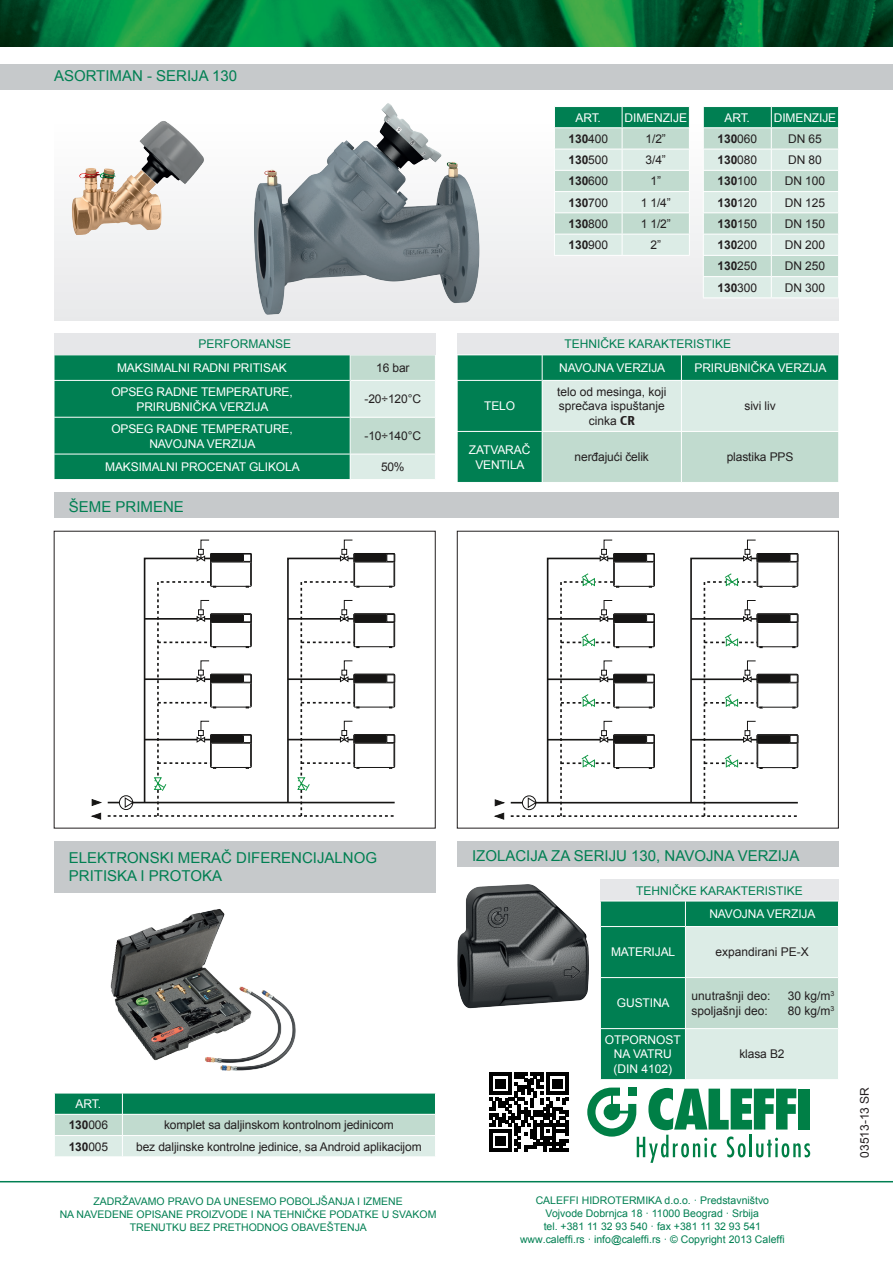
<style>
.page{position:relative;width:893px;height:1263px;background:#fff}
.page>*{position:absolute;margin:0;border:0;box-sizing:border-box;transform-origin:0 0}
.Titolini_verdi{font:15px "Arial";color:#007f52}
._03_TITOLO_-_Copia{font:15px "Arial";color:#007f52}
.Testo_tabella{font:12px/14.4px "Arial";letter-spacing:-.01em;color:#231f20;text-align:center}
.Testo_Bianco_in_verd{font:12px/14.4px "Arial";letter-spacing:-.01em;color:#fff;text-align:center}
.Testo_tabella-2{font:700 12px "Arial";letter-spacing:-.01em;color:#231f20}
._03_TITOLO_TABELLA_F{font:12px "Arial";color:#007f52}
.Testo_tabella-3{font:12px "Arial";letter-spacing:-.01em;color:#fff}
.t1{font:10.5px/13px "Arial";color:#007f52;text-align:center}
.s1{font-weight:400}
.s2{font-family:"Charcoal CY"}
</style>
<div class="page">
<div style="left:54px;top:493px;width:785px;height:25px;background:#c6c9cb"></div>
<div style="left:0;top:64px;width:893px;height:25px;background:#c6c9cb"></div>
<svg style="left:587px;top:1087px;width:223px;height:76px"></svg>
<hr style="left:0;top:1181px;width:893px;height:1px;background:#007f52">
<img style="left:0;top:0;width:893px;height:47px">
<svg style="left:54px;top:355px;width:381px;height:125px;background:#359975"></svg>
<div style="left:54px;top:106px;width:785px;height:215px;background:linear-gradient(to bottom,#fff,#e8e9ea)"></div>
<hr style="left:554px;top:106px;width:68px;height:1px;background:#fff">
<hr style="left:622px;top:106px;width:68px;height:1px;background:#fff">
<svg style="left:554px;top:107px;width:136px;height:148px;background:#b6d7ca"></svg>
<hr style="left:554px;top:255px;width:68px;height:1px;background:#fff">
<hr style="left:622px;top:255px;width:68px;height:1px;background:#fff">
<div style="left:54px;top:333px;width:382px;height:22px;background:#e6e7e9"></div>
<hr style="left:703px;top:106px;width:68px;height:1px;background:#fff">
<hr style="left:771px;top:106px;width:68px;height:1px;background:#fff">
<svg style="left:703px;top:107px;width:136px;height:190px;background:#bcdace"></svg>
<hr style="left:703px;top:297px;width:68px;height:1px;background:#fff">
<hr style="left:771px;top:297px;width:68px;height:1px;background:#fff">
<div style="left:457px;top:333px;width:382px;height:22px;background:#e6e7e9"></div>
<div style="left:458px;top:356px;width:84px;height:126px;background:#007f52"></div>
<svg style="left:457px;top:356px;width:1px;height:24px"></svg>
<hr style="left:457px;top:380px;width:85px;height:1px;background:#fff">
<hr style="left:457px;top:431px;width:85px;height:1px;background:#fff">
<svg style="left:542px;top:355px;width:297px;height:127px;background:#a8d1c1"></svg>
<hr style="left:542px;top:380px;width:1px;height:51px;background:#fff">
<hr style="left:542px;top:431px;width:1px;height:51px;background:#fff">
<div style="left:457px;top:531px;width:382px;height:297px;border:1px solid #231f20"></div>
<img style="left:110px;top:909px;width:186px;height:162px">
<img style="left:206px;top:103px;width:321px;height:218px">
<img style="left:69px;top:106px;width:137px;height:141px">
<svg style="left:108px;top:540px;width:287px;height:277px"></svg>
<svg style="left:92px;top:799px;width:9px;height:7px"></svg>
<svg style="left:92px;top:813px;width:9px;height:6px"></svg>
<svg style="left:511px;top:540px;width:287px;height:277px"></svg>
<svg style="left:495px;top:799px;width:9px;height:7px"></svg>
<svg style="left:495px;top:813px;width:9px;height:6px"></svg>
<div style="left:457px;top:841px;width:382px;height:26px;background:#c6c9cb"></div>
<div style="left:54px;top:841px;width:382px;height:51px;background:#c6c9cb"></div>
<svg style="left:54px;top:1093px;width:382px;height:63px;background:#8fc4b0"></svg>
<div style="left:600px;top:879px;width:239px;height:22px;background:#e6e7e9"></div>
<svg style="left:600px;top:901px;width:239px;height:178px;background:#78baa2"></svg>
<hr style="left:685px;top:926px;width:1px;height:51px;background:#fff">
<hr style="left:685px;top:977px;width:1px;height:51px;background:#fff">
<hr style="left:685px;top:1028px;width:1px;height:51px;background:#fff">
<img style="left:457px;top:884px;width:132px;height:125px">
<svg style="left:489px;top:1072px;width:80px;height:80px"></svg>
<p class="_03_TITOLO_-_Copia" style="left:54px;top:66px;width:185px">ASORTIMAN - SERIJA 130</p>
<p class="_03_TITOLO_TABELLA_F" style="left:198px;top:336px;width:94px">PERFORMANSE</p>
<p class="Testo_Bianco_in_verd" style="left:117px;top:361px;width:171px">MAKSIMALNI RADNI PRITISAK</p>
<p class="Testo_tabella" style="left:376px;top:361px;width:35px">16 bar</p>
<p class="Testo_Bianco_in_verd" style="left:111px;top:384px;width:183px">OPSEG RADNE TEMPERATURE,</p>
<p class="Testo_Bianco_in_verd" style="left:136px;top:399px;width:133px">PRIRUBNIČKA VERZIJA</p>
<p class="Testo_tabella" style="left:365px;top:392px;width:58px">-20÷120°C</p>
<p class="Testo_Bianco_in_verd" style="left:111px;top:421px;width:183px">OPSEG RADNE TEMPERATURE,</p>
<p class="Testo_Bianco_in_verd" style="left:149px;top:436px;width:108px">NAVOJNA VERZIJA</p>
<p class="Testo_tabella" style="left:365px;top:429px;width:58px">-10÷140°C</p>
<p class="Testo_Bianco_in_verd" style="left:105px;top:460px;width:196px">MAKSIMALNI PROCENAT GLIKOLA</p>
<p class="Testo_tabella" style="left:381px;top:460px;width:25px">50%</p>
<p class="Titolini_verdi" style="left:69px;top:497px;width:117px">ŠEME PRIMENE</p>
<p class="Testo_Bianco_in_verd" style="left:484px;top:399px;width:32px">TELO</p>
<p class="Testo_Bianco_in_verd" style="left:469px;top:442px;width:63px">ZATVARAČ</p>
<p class="Testo_Bianco_in_verd" style="left:475px;top:457px;width:51px">VENTILA</p>
<p class="Testo_Bianco_in_verd" style="left:575px;top:110px;width:27px">ART.</p>
<p class="Testo_Bianco_in_verd" style="left:625px;top:110px;width:64px">DIMENZIJE</p>
<p class="Testo_tabella-2" style="left:569px;top:131px;width:41px">130<span class="s1">400</span></p>
<p class="Testo_tabella" style="left:646px;top:131px;width:22px">1/2”</p>
<p class="Testo_tabella-2" style="left:569px;top:152px;width:41px">130<span class="s1">500</span></p>
<p class="Testo_tabella" style="left:646px;top:153px;width:22px">3/4”</p>
<p class="Testo_tabella-2" style="left:569px;top:173px;width:41px">130<span class="s1">600</span></p>
<p class="Testo_tabella" style="left:650px;top:174px;width:12px">1”</p>
<p class="Testo_tabella-2" style="left:569px;top:194px;width:41px">130<span class="s1">700</span></p>
<p class="Testo_tabella" style="left:641px;top:195px;width:32px">1 1/4”</p>
<p class="Testo_tabella-2" style="left:569px;top:216px;width:41px">130<span class="s1">800</span></p>
<p class="Testo_tabella" style="left:641px;top:217px;width:32px">1 1/2”</p>
<p class="Testo_tabella-2" style="left:569px;top:237px;width:41px">130<span class="s1">900</span></p>
<p class="Testo_tabella" style="left:650px;top:238px;width:12px">2”</p>
<p class="Testo_Bianco_in_verd" style="left:724px;top:110px;width:27px">ART.</p>
<p class="Testo_Bianco_in_verd" style="left:774px;top:110px;width:64px">DIMENZIJE</p>
<p class="Testo_tabella-2" style="left:718px;top:131px;width:41px">130<span class="s1">060</span></p>
<p class="Testo_tabella" style="left:788px;top:131px;width:35px">DN 65</p>
<p class="Testo_tabella-2" style="left:718px;top:152px;width:41px">130<span class="s1">080</span></p>
<p class="Testo_tabella" style="left:788px;top:153px;width:35px">DN 80</p>
<p class="Testo_tabella-2" style="left:718px;top:173px;width:41px">130<span class="s1">100</span></p>
<p class="Testo_tabella" style="left:785px;top:174px;width:42px">DN 100</p>
<p class="Testo_tabella-2" style="left:718px;top:194px;width:41px">130<span class="s1">120</span></p>
<p class="Testo_tabella" style="left:785px;top:195px;width:42px">DN 125</p>
<p class="Testo_tabella-2" style="left:718px;top:216px;width:41px">130<span class="s1">150</span></p>
<p class="Testo_tabella" style="left:785px;top:217px;width:42px">DN 150</p>
<p class="Testo_tabella-2" style="left:718px;top:237px;width:41px">130<span class="s1">200</span></p>
<p class="Testo_tabella" style="left:785px;top:238px;width:42px">DN 200</p>
<p class="Testo_tabella-2" style="left:718px;top:258px;width:41px">130<span class="s1">250</span></p>
<p class="Testo_tabella" style="left:785px;top:259px;width:42px">DN 250</p>
<p class="Testo_tabella-2" style="left:718px;top:279px;width:41px">130<span class="s1">300</span></p>
<p class="Testo_tabella" style="left:785px;top:280px;width:42px">DN 300</p>
<p class="_03_TITOLO_TABELLA_F" style="left:564px;top:336px;width:168px">TEHNIČKE KARAKTERISTIKE</p>
<p class="Testo_tabella-3" style="left:559px;top:360px;width:108px">NAVOJNA VERZIJA</p>
<p class="Testo_tabella-3" style="left:694px;top:360px;width:133px">PRIRUBNIČKA VERZIJA</p>
<p class="Testo_tabella" style="left:557px;top:385px;width:111px">telo od mesinga, koji sprečava ispuštanje cinka <span class="s2">CR</span></p>
<p class="Testo_tabella" style="left:744px;top:399px;width:33px">sivi liv</p>
<p class="Testo_tabella" style="left:575px;top:450px;width:76px">nerđajući čelik</p>
<p class="Testo_tabella" style="left:727px;top:450px;width:68px">plastika PPS</p>
<p class="Titolini_verdi" style="left:69px;top:848px;width:310px">ELEKTRONSKI MERAČ DIFERENCIJALNOG</p>
<p class="Titolini_verdi" style="left:69px;top:866px;width:155px">PRITISKA I PROTOKA</p>
<p class="Testo_Bianco_in_verd" style="left:76px;top:1097px;width:27px">ART.</p>
<p class="Testo_tabella-2" style="left:69px;top:1117px;width:41px">130<span class="s1">006</span></p>
<p class="Testo_tabella" style="left:164px;top:1118px;width:231px">komplet sa daljinskom kontrolnom jedinicom</p>
<p class="Testo_tabella-2" style="left:69px;top:1138px;width:41px">130<span class="s1">005</span></p>
<p class="Testo_tabella" style="left:136px;top:1139px;width:287px">bez daljinske kontrolne jedinice, sa Android aplikacijom</p>
<p class="t1" style="left:93px;top:1194px;width:311px">ZADRŽAVAMO PRAVO DA UNESEMO POBOLJŠANJA I IZMENE</p>
<p class="t1" style="left:60px;top:1207px;width:378px">NA NAVEDENE OPISANE PROIZVODE I NA TEHNIČKE PODATKE U SVAKOM<br>TRENUTKU BEZ PRETHODNOG OBAVEŠTENJA</p>
<p class="Titolini_verdi" style="left:472px;top:845px;width:329px">IZOLACIJA ZA SERIJU 130, NAVOJNA VERZIJA</p>
<p class="_03_TITOLO_TABELLA_F" style="left:636px;top:882px;width:168px">TEHNIČKE KARAKTERISTIKE</p>
<p class="Testo_tabella-3" style="left:709px;top:906px;width:108px">NAVOJNA VERZIJA</p>
<p class="Testo_Bianco_in_verd" style="left:611px;top:945px;width:66px">MATERIJAL</p>
<p class="Testo_tabella" style="left:715px;top:945px;width:95px">expandirani PE-X</p>
<p class="Testo_Bianco_in_verd" style="left:617px;top:996px;width:54px">GUSTINA</p>
<p class="Testo_tabella" style="left:788px;top:989px;width:48px">30 kg/m<sup>3</sup></p>
<p class="Testo_tabella" style="left:788px;top:1003px;width:48px">80 kg/m<sup>3</sup></p>
<p class="Testo_tabella" style="left:692px;top:989px;width:80px">unutrašnji deo:</p>
<p class="Testo_tabella" style="left:692px;top:1003px;width:78px">spoljašnji deo:</p>
<p class="Testo_Bianco_in_verd" style="left:605px;top:1033px;width:78px">OTPORNOST<br>NA VATRU (DIN 4102)</p>
<p class="Testo_tabella" style="left:739px;top:1047px;width:47px">klasa B2</p>
<p class="t1" style="left:536px;top:1194px;width:235px">CALEFFI HIDROTERMIKA d.o.o. · Predstavništvo</p>
<p class="t1" style="left:546px;top:1207px;width:215px">Vojvode Dobrnjca 18 · 11000 Beograd · Srbija</p>
<p class="t1" style="left:544px;top:1220px;width:219px">tel. +381 11 32 93 540 · fax +381 11 32 93 541</p>
<p class="t1" style="left:520px;top:1233px;width:266px">www.caleffi.rs · info@caleffi.rs · © Copyright 2013 Caleffi</p>
<p class="Testo_tabella" style="left:857px;top:1158px;width:72px;rotate:-90deg">03513-13 SR</p>
</div>
